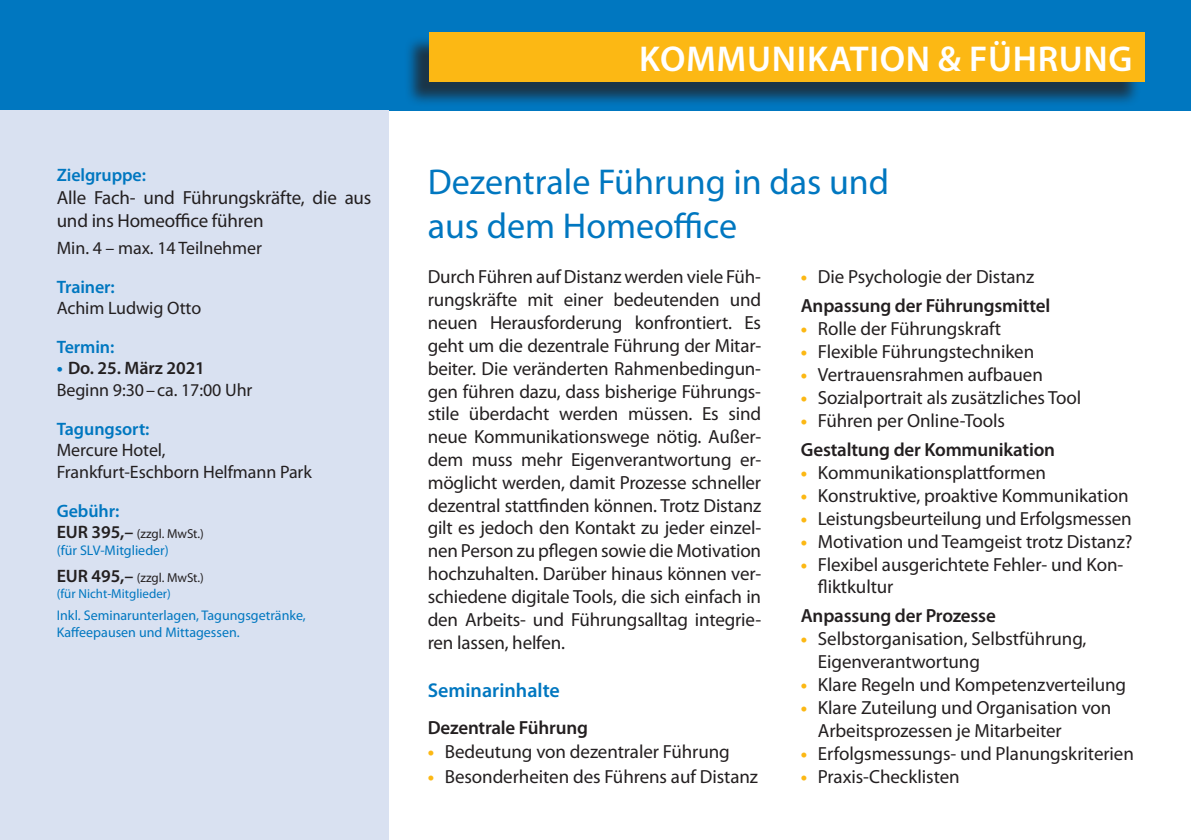
<style>
.page{position:relative;width:1191px;height:840px;background:#fff}
.page>*{position:absolute;margin:0;border:0;box-sizing:border-box;transform-origin:0 0}
.t1{font:36px/43.2px "Myriad Pro";color:#0077c0}
.t2{font:600 36px "Myriad Pro";letter-spacing:.02em;color:#fff}
.t3{font:600 20px "Myriad Pro";color:#0077c0}
.t4{font:19px/22.8px "Myriad Pro";letter-spacing:-.005em;color:#231f20}
.t5{font:600 19px/28.6px "Myriad Pro";letter-spacing:-.01em;color:#231f20}
.t6{font:18px/21.6px "Myriad Pro";letter-spacing:-.005em;color:#231f20}
.t7{font:600 18px "Myriad Pro";letter-spacing:-.005em;color:#0077c0}
.t8{font:14px/16.8px "Myriad Pro";color:#0077c0}
.t9{font:13px/15.6px "Myriad Pro";color:#0077c0}
.t10{font:13px "Myriad Pro";letter-spacing:-.005em;color:#231f20}
.s1{font-weight:700;color:#0077c0}
.s2{font-weight:600}
.s3{font-weight:600;font-size:18px}
.s4{font-weight:600;font-size:18px;color:#231f20}
.s5{color:#231f20}
.s6{font-weight:700;color:#fcb814}
.s7{font-weight:400}
</style>
<div class="page">
<div style="left:0;top:0;width:1191px;height:111px;background:#0077c0"></div>
<div style="left:0;top:111px;width:388px;height:728px;background:#d9e1f1"></div>
<div style="left:404px;top:36px;width:737px;height:72px;background:#231f20;opacity:.75"></div>
<div style="left:429px;top:33px;width:715px;height:49px;background:#fcb814"></div>
<p class="t7" style="left:57px;top:163px;width:91px">Zielgruppe:</p>
<p class="t4" style="left:57px;top:185px;width:316px">Alle Fach- und Führungskräfte, die aus und ins Homeoffice führen</p>
<p class="t6" style="left:57px;top:236px;width:207px">Min. 4 – max. 14 Teilnehmer</p>
<p class="t7" style="left:57px;top:275px;width:60px">Trainer:</p>
<p class="t6" style="left:57px;top:297px;width:146px">Achim Ludwig Otto</p>
<p class="t7" style="left:57px;top:335px;width:59px">Termin:</p>
<p class="t6" style="left:57px;top:357px;width:197px"><span class="s1">•</span> <span class="s2">Do. 25. März 2021<br></span>Beginn 9:30–ca. 17:00 Uhr</p>
<p class="t7" style="left:57px;top:417px;width:94px">Tagungsort:</p>
<p class="t6" style="left:57px;top:439px;width:257px">Mercure Hotel,<br>Frankfurt-Eschborn Helfmann Park</p>
<p class="t7" style="left:57px;top:499px;width:64px">Gebühr:</p>
<p class="t10" style="left:57px;top:525px;width:149px"><span class="s3">EUR 395,–</span> (zzgl. MwSt.)</p>
<p class="t8" style="left:57px;top:541px;width:114px">(für SLV-Mitglieder)</p>
<p class="t9" style="left:57px;top:569px;width:149px"><span class="s4">EUR 495,–</span> <span class="s5">(zzgl. MwSt.) </span>(für Nicht-Mitglieder)</p>
<p class="t8" style="left:57px;top:606px;width:251px">Inkl. Seminarunterlagen, Tagungsgetränke,<br>Kaffeepausen und Mittagessen.</p>
<h1 class="t2" style="left:639px;top:36px;width:495px">KOMMUNIKATION &amp; FÜHRUNG</h1>
<h1 class="t1" style="left:428px;top:160px;width:463px">Dezentrale Führung in das und aus dem Homeoffice</h1>
<p class="t4" style="left:428px;top:265px;width:335px;text-align:justify">Durch Führen auf Distanz werden viele Füh&shy;rungskräfte mit einer bedeutenden und neuen Herausforderung konfrontiert. Es geht um die dezentrale Führung der Mitar&shy;beiter. Die veränderten Rahmenbedingun&shy;gen führen dazu, dass bisherige Führungs&shy;stile überdacht werden müssen. Es sind neue Kommunikationswege nötig. Außer&shy;dem muss mehr Eigenverantwortung er&shy;möglicht werden, damit Prozesse schneller dezentral stattfinden können. Trotz Distanz gilt es jedoch den Kontakt zu jeder einzel&shy;nen Person zu pflegen sowie die Motivation hochzuhalten. Darüber hinaus können ver&shy;schiedene digitale Tools, die sich einfach in den Arbeits- und Führungsalltag integrie&shy;ren lassen, helfen.</p>
<p class="t3" style="left:428px;top:677px;width:134px">Seminarinhalte</p>
<p class="t5" style="left:428px;top:712px;width:162px">Dezentrale Führung</p>
<p class="t4" style="left:428px;top:739px;width:303px"><span class="s6">•</span> Bedeutung von dezentraler Führung</p>
<p class="t4" style="left:428px;top:764px;width:332px"><span class="s6">•</span> Besonderheiten des Führens auf Distanz</p>
<p class="t5" style="left:801px;top:262px;width:251px"><span class="s6">•</span> <span class="s7">Die Psychologie der Distanz<br></span>Anpassung der Führungsmittel</p>
<p class="t4" style="left:801px;top:317px;width:202px"><span class="s6">•</span> Rolle der Führungskraft</p>
<p class="t4" style="left:801px;top:340px;width:235px"><span class="s6">•</span> Flexible Führungstechniken</p>
<p class="t4" style="left:801px;top:362px;width:243px"><span class="s6">•</span> Vertrauensrahmen aufbauen</p>
<p class="t4" style="left:801px;top:385px;width:282px"><span class="s6">•</span> Sozialportrait als zusätzliches Tool</p>
<p class="t5" style="left:801px;top:405px;width:256px"><span class="s6">•</span> <span class="s7">Führen per Online-Tools<br></span>Gestaltung der Kommunikation</p>
<p class="t4" style="left:801px;top:460px;width:247px"><span class="s6">•</span> Kommunikationsplattformen</p>
<p class="t4" style="left:801px;top:483px;width:329px"><span class="s6">•</span> Konstruktive, proaktive Kommunikation</p>
<p class="t4" style="left:801px;top:506px;width:332px"><span class="s6">•</span> Leistungsbeurteilung und Erfolgsmessen</p>
<p class="t4" style="left:801px;top:529px;width:333px"><span class="s6">•</span> Motivation und Teamgeist trotz Distanz?</p>
<p class="t4" style="left:818px;top:552px;width:307px;text-indent:-17px"><span class="s6">•</span> Flexibel ausgerichtete Fehler- und Kon&shy;fliktkultur</p>
<p class="t5" style="left:801px;top:600px;width:196px">Anpassung der Prozesse</p>
<p class="t4" style="left:818px;top:626px;width:270px;text-indent:-17px"><span class="s6">•</span> Selbstorganisation, Selbstführung,<br>Eigenverantwortung</p>
<p class="t4" style="left:801px;top:672px;width:327px"><span class="s6">•</span> Klare Regeln und Kompetenzverteilung</p>
<p class="t4" style="left:818px;top:695px;width:295px;text-indent:-17px"><span class="s6">•</span> Klare Zuteilung und Organisation von<br>Arbeitsprozessen je Mitarbeiter</p>
<p class="t4" style="left:801px;top:741px;width:334px"><span class="s6">•</span> Erfolgsmessungs- und Planungskriterien</p>
<p class="t4" style="left:801px;top:764px;width:160px"><span class="s6">•</span> Praxis-Checklisten</p>
</div>
